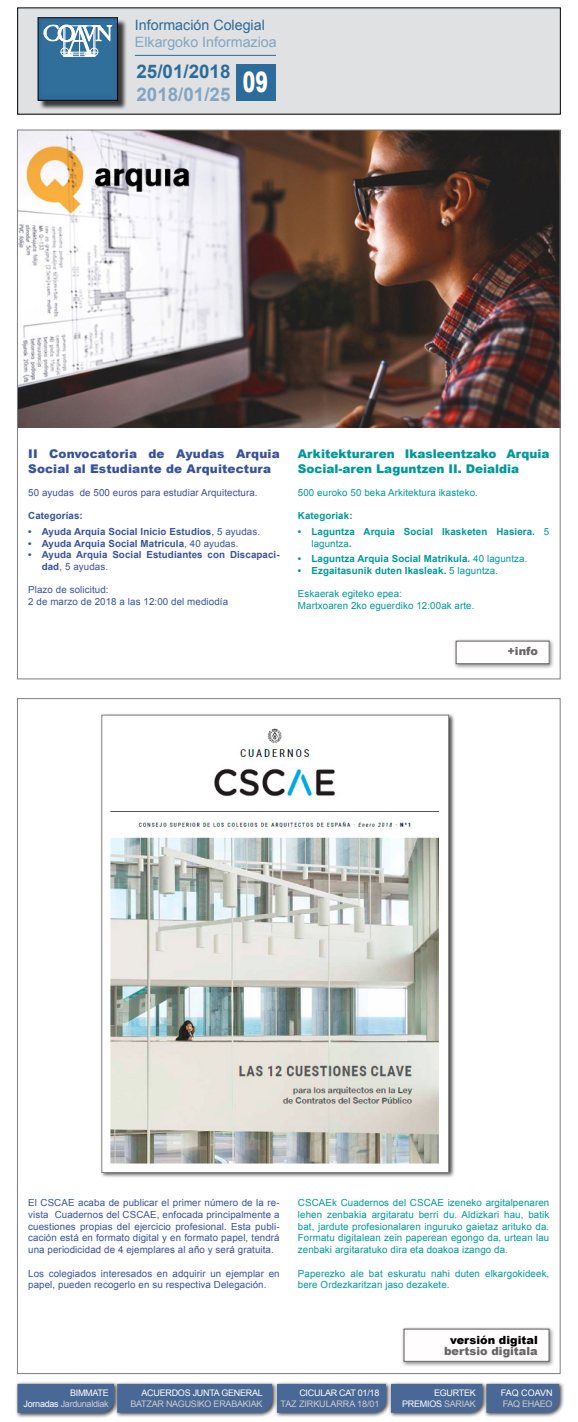
<style>
.page{position:relative;width:578px;height:1422px;background:#fff}
.page>*{position:absolute;margin:0;border:0;box-sizing:border-box;transform-origin:0 0}
.t1{font:900 28.12px "Arial";color:#fffdfd;scale:.67 1}
.t2{font:700 18.75px "Arial";color:#2d6b9a}
.t3{font:700 18.75px "Arial";color:#81a6c2}
.t4{font:14.25px "Arial";color:#81a6c2}
.t5{font:14.25px "Arial";color:#2d6b9a}
.t6{font:900 12px/14.4px "Arial";color:#099}
.t7{font:900 12px/14.4px "Arial";letter-spacing:.01em;color:#3a529b}
.t8{font:900 11.25px "Arial";color:#666}
.t9{font:900 11.25px "Arial";color:#000}
.t10{font:9.75px/11.7px "Arial";letter-spacing:.01em;color:#3a529b}
.t11{font:9.75px/11.7px "Arial";letter-spacing:.01em;color:#099}
.t12{font:700 9.75px/11.7px "Arial";letter-spacing:.01em;color:#3a529b}
.t13{font:700 9.75px/11.7px "Arial";letter-spacing:.01em;color:#099}
.t14{font:9px/10.8px "Arial";letter-spacing:-.03em;color:#fffefe;text-align:right}
.t15{font:9px "Arial";letter-spacing:-.03em;color:#ccc}
.t16{font:9px "Arial";letter-spacing:-.01em;color:#ccc}
.t17{font:9px "Arial";color:#fffefe}
.s1{font-weight:400}
.s2{color:#ccc}
</style>
<div class="page">
<div style="left:18px;top:8px;width:542px;height:106px;background:#e0e1e2"></div>
<div style="left:17px;top:698px;width:543px;height:675px;background:#fff;border:1px solid #808080"></div>
<img style="left:19px;top:132px;width:539px;height:295px">
<div style="left:401px;top:1325px;width:154px;height:41px;background:#000;opacity:.75"></div>
<div style="left:404px;top:1328px;width:145px;height:33px;background:#fffdfd"></div>
<div style="left:39px;top:18px;width:88px;height:92px;background:#000;opacity:.75"></div>
<div style="left:38px;top:18px;width:79px;height:82px;background:#2d6b9a"></div>
<div style="left:42px;top:22px;width:72px;height:73px;background:#306f9b"></div>
<svg style="left:44px;top:25px;width:68px;height:31px"></svg>
<hr style="left:64px;top:56px;width:31px;height:1px;background:#fff">
<hr style="left:61px;top:52px;width:37px;height:1px;background:#fff">
<hr style="left:94px;top:26px;width:1px;height:30px;background:#fff">
<hr style="left:65px;top:26px;width:1px;height:30px;background:#fff">
<div style="left:38px;top:17px;width:80px;height:84px;border:1px solid #000"></div>
<hr style="left:135px;top:55px;width:141px;height:1px;background:#2d6b9a">
<div style="left:235px;top:64px;width:40px;height:37px;background:#2d6b9a"></div>
<div style="left:483px;top:1381px;width:81px;height:37px;background:#000;opacity:.75"></div>
<div style="left:15px;top:1381px;width:105px;height:37px;background:#000;opacity:.75"></div>
<div style="left:274px;top:1381px;width:117px;height:37px;background:#000;opacity:.75"></div>
<div style="left:388px;top:1381px;width:100px;height:37px;background:#000;opacity:.75"></div>
<div style="left:115px;top:1381px;width:163px;height:37px;background:#000;opacity:.75"></div>
<svg style="left:17px;top:1383px;width:542px;height:29px;background:#516d97"></svg>
<div style="left:100px;top:713px;width:355px;height:465px;background:#000;opacity:.75"></div>
<img style="left:104px;top:717px;width:342px;height:453px">
<div style="left:453px;top:638px;width:102px;height:31px;background:#000;opacity:.75"></div>
<div style="left:456px;top:641px;width:93px;height:22px;background:#fffdfd"></div>
<h3 class="t5" style="left:135px;top:16px;width:131px">Información Colegial</h3>
<h3 class="t4" style="left:135px;top:33px;width:143px">Elkargoko Informazioa</h3>
<h1 class="t1" style="left:243px;top:62px;width:39px">09</h1>
<h2 class="t2" style="left:136px;top:59px;width:95px">25/01/2018</h2>
<h2 class="t3" style="left:136px;top:81px;width:95px">2018/01/25</h2>
<p class="t7" style="left:28px;top:446px;width:253px">II Convocatoria de Ayudas Arquia<br>Social al Estudiante de Arquitectura</p>
<p class="t10" style="left:28px;top:487px;width:231px">50 ayudas de 500 euros para estudiar Arquitectura.</p>
<p class="t12" style="left:28px;top:510px;width:56px">Categorías:</p>
<p class="t12" style="left:28px;top:526px;width:233px">• Ayuda Arquia Social Inicio Estudios<span class="s1">, 5 ayudas.</span></p>
<p class="t12" style="left:28px;top:537px;width:212px">• Ayuda Arquia Social Matrícula<span class="s1">, 40 ayudas.</span></p>
<p class="t12" style="left:42px;top:549px;width:239px;text-indent:-14px">• Ayuda Arquia Social Estudiantes con Discapaci&shy;dad<span class="s1">, 5 ayudas.</span></p>
<p class="t10" style="left:28px;top:584px;width:201px">Plazo de solicitud:<br>2 de marzo de 2018 a las 12:00 del mediodía</p>
<p class="t6" style="left:298px;top:446px;width:253px">Arkitekturaren Ikasleentzako Arquia<br>Social-aren Laguntzen II. Deialdia</p>
<p class="t11" style="left:298px;top:487px;width:181px">500 euroko 50 beka Arkitektura ikasteko.</p>
<p class="t13" style="left:298px;top:510px;width:56px">Kategoriak:</p>
<p class="t13" style="left:311px;top:526px;width:239px;text-indent:-14px">• Laguntza Arquia Social Ikasketen Hasiera. <span class="s1">5 laguntza</span>.</p>
<p class="t13" style="left:298px;top:553px;width:231px">• Laguntza Arquia Social Matrikula. <span class="s1">40 laguntza.</span></p>
<p class="t13" style="left:298px;top:564px;width:201px">• Ezgaitasunik duten Ikasleak. <span class="s1">5 laguntza.</span></p>
<p class="t11" style="left:298px;top:588px;width:178px">Eskaerak egiteko epea:<br>Martxoaren 2ko eguerdiko 12:00ak arte.</p>
<p class="t8" style="left:507px;top:643px;width:32px">+info</p>
<p class="t10" style="left:28px;top:1197px;width:253px;text-align:justify">El CSCAE acaba de publicar el primer número de la re&shy;vista Cuadernos del CSCAE, enfocada principalmente a cuestiones propias del ejercicio profesional. Esta publi&shy;cación está en formato digital y en formato papel, tendrá una periodicidad de 4 ejemplares al año y será gratuita.</p>
<p class="t10" style="left:28px;top:1267px;width:253px">Los colegiados interesados en adquirir un ejemplar en papel, pueden recogerlo en su respectiva Delegación.</p>
<p class="t11" style="left:298px;top:1197px;width:253px;text-align:justify">CSCAEk Cuadernos del CSCAE izeneko argitalpenaren lehen zenbakia argitaratu berri du. Aldizkari hau, batik bat, jardute profesionalaren inguruko gaietaz arituko da.<br>Formatu digitalean zein paperean egongo da, urtean lau zenbaki argitaratuko dira eta doakoa izango da.</p>
<p class="t11" style="left:298px;top:1267px;width:253px">Paperezko ale bat eskuratu nahi duten elkargokideek, bere Ordezkaritzan jaso dezakete.</p>
<p class="t9" style="left:450px;top:1331px;width:89px">versión digital</p>
<p class="t8" style="left:444px;top:1342px;width:95px">bertsio digitala</p>
<p class="t14" style="left:141px;top:1387px;width:123px">ACUERDOS JUNTA GENERAL</p>
<p class="t15" style="left:130px;top:1397px;width:133px">BATZAR NAGUSIKO ERABAKIAK</p>
<p class="t14" style="left:402px;top:1387px;width:75px">EGURTEK<br>PREMIOS <span class="s2">SARIAK</span></p>
<p class="t17" style="left:500px;top:1386px;width:53px">FAQ COAVN</p>
<p class="t14" style="left:24px;top:1387px;width:87px">BIMMATE<br>Jornadas <span class="s2">Jardunaldiak</span></p>
<p class="t14" style="left:299px;top:1387px;width:81px">CICULAR CAT 01/18</p>
<p class="t15" style="left:502px;top:1397px;width:51px">FAQ EHAEO</p>
<p class="t16" style="left:280px;top:1397px;width:100px">TAZ ZIRKULARRA 18/01</p>
</div>
